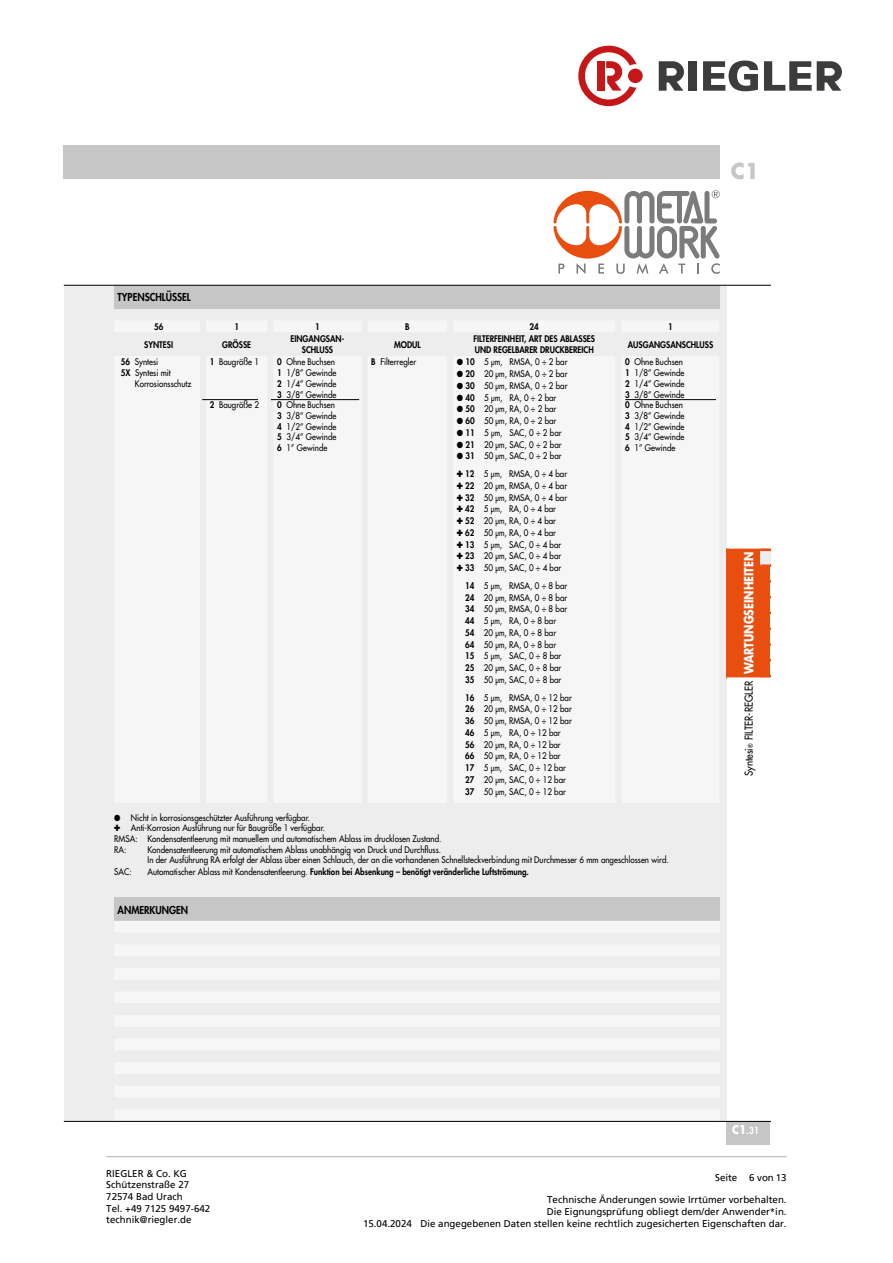
<style>
.page{position:relative;width:893px;height:1263px;background:#fff}
.page>*{position:absolute;margin:0;border:0;box-sizing:border-box;transform-origin:0 0}
.t1{font:700 21.3px "Futura Std";color:#c6c6c6}
.t2{font:700 12.45px "Futura Std";color:#fff;scale:.85 1}
.t3{font:800 10.65px "Futura Std";color:#000;scale:.9 1}
.t4{font:500 10.65px "Futura Std";color:#000;scale:.9 1}
.t5{font:9.75px/11.7px "Frutiger LT Pro";color:#000}
.t6{font:800 9.45px "Futura Std";color:#fff;scale:.9 1}
.t7{font:500 8.85px/11.7px "Futura Std";color:#000;scale:.9 1}
.t8{font:800 8.85px/10.6px "Futura Std";color:#000;text-align:center;scale:.9 1}
.s1{font-weight:800}
.s2{font-weight:500}
.s3{font-size:6.15px}
.s4{font-weight:700;font-size:11.85px}
</style>
<div class="page">
<svg style="left:659px;top:61px;width:25px;height:30px"></svg>
<div style="left:689px;top:61px;width:8px;height:30px;background:#3c3c3b"></div>
<svg style="left:703px;top:61px;width:55px;height:30px"></svg>
<svg style="left:764px;top:61px;width:78px;height:30px"></svg>
<svg style="left:578px;top:46px;width:58px;height:60px"></svg>
<div style="left:628px;top:69px;width:15px;height:14px;background:#c51718;border-radius:50%"></div>
<hr style="left:106px;top:1156px;width:681px;height:1px;background:#b3b2b2">
<div style="left:64px;top:285px;width:663px;height:836px;background:#f6f6f6"></div>
<div style="left:727px;top:1121px;width:43px;height:24px;background:#c6c6c6"></div>
<div style="left:64px;top:145px;width:656px;height:34px;background:#c6c6c6"></div>
<svg style="left:553px;top:190px;width:167px;height:84px"></svg>
<div style="left:727px;top:548px;width:43px;height:131px;background:#e84e0f"></div>
<hr style="left:727px;top:546px;width:43px;height:3px;background:#fff">
<hr style="left:727px;top:677px;width:43px;height:3px;background:#fff">
<div style="left:760px;top:550px;width:10px;height:16px;background:#ededed"></div>
<svg style="left:760px;top:564px;width:10px;height:2px"></svg>
<div style="left:114px;top:285px;width:606px;height:24px;background:#c6c6c6"></div>
<hr style="left:625px;top:399px;width:91px;height:1px;background:#000">
<hr style="left:271px;top:399px;width:88px;height:1px;background:#000">
<hr style="left:202px;top:399px;width:56px;height:1px;background:#000">
<div style="left:114px;top:897px;width:606px;height:24px;background:#c6c6c6"></div>
<svg style="left:114px;top:1120px;width:606px;height:1px"></svg>
<hr style="left:64px;top:285px;width:706px;height:1px;background:#000">
<hr style="left:64px;top:1121px;width:706px;height:1px;background:#000">
<h1 class="t1" style="left:731px;top:157px;width:30px">C1</h1>
<p class="t3" style="left:118px;top:291px;width:83px">TYPENSCHLÜSSEL</p>
<p class="t8" style="left:154px;top:321px;width:12px">56</p>
<p class="t8" style="left:234px;top:321px;width:7px">1</p>
<p class="t8" style="left:315px;top:321px;width:7px">1</p>
<p class="t8" style="left:405px;top:321px;width:6px">B</p>
<p class="t8" style="left:530px;top:321px;width:12px">24</p>
<p class="t8" style="left:668px;top:321px;width:7px">1</p>
<p class="t8" style="left:144px;top:339px;width:33px">SYNTESI</p>
<p class="t8" style="left:222px;top:339px;width:34px">GRÖSSE</p>
<p class="t8" style="left:291px;top:334px;width:61px">EINGANGSAN-<br>SCHLUSS</p>
<p class="t8" style="left:394px;top:339px;width:31px">MODUL</p>
<p class="t8" style="left:473px;top:334px;width:137px;text-align:left">FILTERFEINHEIT, ART DES ABLASSES<br>UND REGELBARER DRUCKBEREICH</p>
<p class="t8" style="left:628px;top:339px;width:96px">AUSGANGSANSCHLUSS</p>
<p class="t7" style="left:121px;top:356px;width:43px"><span class="s1">56</span> Syntesi</p>
<p class="t7" style="left:121px;top:367px;width:57px"><span class="s1">5X</span> Syntesi mit</p>
<p class="t7" style="left:135px;top:378px;width:64px">Korrosionsschutz</p>
<p class="t7" style="left:210px;top:356px;width:56px"><span class="s1">1</span> Baugröße 1</p>
<p class="t7" style="left:210px;top:399px;width:56px"><span class="s1">2</span> Baugröße 2</p>
<p class="t7" style="left:277px;top:357px;width:67px;line-height:10.6px"><span class="s1">0</span> Ohne Buchsen<br><span class="s1">1</span> 1/8’’ Gewinde<br><span class="s1">2</span> 1/4’’ Gewinde<br><span class="s1">3</span> 3/8’’ Gewinde<br><span class="s1">0</span> Ohne Buchsen<br><span class="s1">3</span> 3/8’’ Gewinde<br><span class="s1">4</span> 1/2’’ Gewinde<br><span class="s1">5</span> 3/4’’ Gewinde<br><span class="s1">6</span> 1’’ Gewinde</p>
<p class="t7" style="left:371px;top:356px;width:51px"><span class="s1">B</span> Filterregler</p>
<p class="t7" style="left:457px;top:356px;width:124px">● <span class="s1">10</span> 5 µm, RMSA, 0 ÷ 2 bar</p>
<p class="t7" style="left:625px;top:357px;width:67px;line-height:10.6px"><span class="s1">0</span> Ohne Buchsen<br><span class="s1">1</span> 1/8’’ Gewinde<br><span class="s1">2</span> 1/4’’ Gewinde<br><span class="s1">3</span> 3/8’’ Gewinde<br><span class="s1">0</span> Ohne Buchsen<br><span class="s1">3</span> 3/8’’ Gewinde<br><span class="s1">4</span> 1/2’’ Gewinde<br><span class="s1">5</span> 3/4’’ Gewinde<br><span class="s1">6</span> 1’’ Gewinde</p>
<p class="t7" style="left:457px;top:368px;width:124px">● <span class="s1">20</span> 20 µm, RMSA, 0 ÷ 2 bar</p>
<p class="t7" style="left:457px;top:380px;width:124px">● <span class="s1">30</span> 50 µm, RMSA, 0 ÷ 2 bar</p>
<p class="t7" style="left:457px;top:392px;width:112px">● <span class="s1">40</span> 5 µm, RA, 0 ÷ 2 bar</p>
<p class="t7" style="left:457px;top:403px;width:112px">● <span class="s1">50</span> 20 µm, RA, 0 ÷ 2 bar</p>
<p class="t7" style="left:457px;top:415px;width:112px">● <span class="s1">60</span> 50 µm, RA, 0 ÷ 2 bar</p>
<p class="t7" style="left:457px;top:427px;width:118px">● <span class="s1">11</span> 5 µm, SAC, 0 ÷ 2 bar</p>
<p class="t7" style="left:457px;top:439px;width:118px">● <span class="s1">21</span> 20 µm, SAC, 0 ÷ 2 bar</p>
<p class="t7" style="left:457px;top:447px;width:124px;line-height:17.7px">● <span class="s1">31</span> 50 µm, SAC, 0 ÷ 2 bar ✚ <span class="s1">12</span> 5 µm, RMSA, 0 ÷ 4 bar</p>
<p class="t7" style="left:457px;top:480px;width:124px">✚ <span class="s1">22</span> 20 µm, RMSA, 0 ÷ 4 bar ✚ <span class="s1">32</span> 50 µm, RMSA, 0 ÷ 4 bar ✚ <span class="s1">42</span> 5 µm, RA, 0 ÷ 4 bar<br>✚ <span class="s1">52</span> 20 µm, RA, 0 ÷ 4 bar<br>✚ <span class="s1">62</span> 50 µm, RA, 0 ÷ 4 bar<br>✚ <span class="s1">13</span> 5 µm, SAC, 0 ÷ 4 bar ✚ <span class="s1">23</span> 20 µm, SAC, 0 ÷ 4 bar ✚ <span class="s1">33</span> 50 µm, SAC, 0 ÷ 4 bar</p>
<p class="t7" style="left:465px;top:580px;width:115px"><span class="s1">14</span> 5 µm, RMSA, 0 ÷ 8 bar<br><span class="s1">24</span> 20 µm, RMSA, 0 ÷ 8 bar<br><span class="s1">34</span> 50 µm, RMSA, 0 ÷ 8 bar<br><span class="s1">44</span> 5 µm, RA, 0 ÷ 8 bar<br><span class="s1">54</span> 20 µm, RA, 0 ÷ 8 bar<br><span class="s1">64</span> 50 µm, RA, 0 ÷ 8 bar<br><span class="s1">15</span> 5 µm, SAC, 0 ÷ 8 bar<br><span class="s1">25</span> 20 µm, SAC, 0 ÷ 8 bar<br><span class="s1">35</span> 50 µm, SAC, 0 ÷ 8 bar</p>
<p class="t7" style="left:465px;top:691px;width:120px"><span class="s1">16</span> 5 µm, RMSA, 0 ÷ 12 bar<br><span class="s1">26</span> 20 µm, RMSA, 0 ÷ 12 bar<br><span class="s1">36</span> 50 µm, RMSA, 0 ÷ 12 bar<br><span class="s1">46</span> 5 µm, RA, 0 ÷ 12 bar<br><span class="s1">56</span> 20 µm, RA, 0 ÷ 12 bar<br><span class="s1">66</span> 50 µm, RA, 0 ÷ 12 bar<br><span class="s1">17</span> 5 µm, SAC, 0 ÷ 12 bar<br><span class="s1">27</span> 20 µm, SAC, 0 ÷ 12 bar<br><span class="s1">37</span> 50 µm, SAC, 0 ÷ 12 bar</p>
<p class="t7" style="left:114px;top:812px;width:365px;line-height:10.6px">● Nicht in korrosionsgeschützter Ausführung verfügbar.<br>✚ Anti-Korrosion Ausführung nur für Baugröße 1 verfügbar.<br>RMSA: Kondensatentleerung mit manuellem und automatischem Ablass im drucklosen Zustand.<br>RA:</p>
<p class="t7" style="left:147px;top:844px;width:581px;line-height:10.6px">Kondensatentleerung mit automatischem Ablass unabhängig von Druck und Durchfluss.<br>In der Ausführung RA erfolgt der Ablass über einen Schlauch, der an die vorhandenen Schnellsteckverbindung mit Durchmesser 6 mm angeschlossen wird.</p>
<p class="t7" style="left:114px;top:866px;width:21px">SAC:</p>
<p class="t8" style="left:147px;top:866px;width:425px"><span class="s2">Automatischer Ablass mit Kondensatentleerung.</span> Funktion bei Absenkung – benötigt veränderliche Luftströmung.</p>
<p class="t3" style="left:118px;top:903px;width:80px">ANMERKUNGEN</p>
<h2 class="t2" style="left:741px;top:674px;width:145px;rotate:-90deg">WARTUNGSEINHEITEN</h2>
<p class="t4" style="left:742px;top:776px;width:107px;rotate:-90deg">Syntesi<span class="s3">®</span> FILTER-REGLER</p>
<p class="t6" style="left:732px;top:1125px;width:31px"><span class="s4">C1</span>.31</p>
<p class="t5" style="left:106px;top:1167px;width:105px">RIEGLER &amp; Co. KG<br>Schützenstraße 27<br>72574 Bad Urach<br>Tel. +49 7125 9497-642 technik@riegler.de</p>
<p class="t5" style="left:363px;top:1217px;width:50px">15.04.2024</p>
<p class="t5" style="left:715px;top:1172px;width:73px">Seite 6 von 13</p>
<p class="t5" style="left:420px;top:1194px;width:368px;text-align:right">Technische Änderungen sowie Irrtümer vorbehalten.<br>Die Eignungsprüfung obliegt dem/der Anwender*in.<br>Die angegebenen Daten stellen keine rechtlich zugesicherten Eigenschaften dar.</p>
</div>
